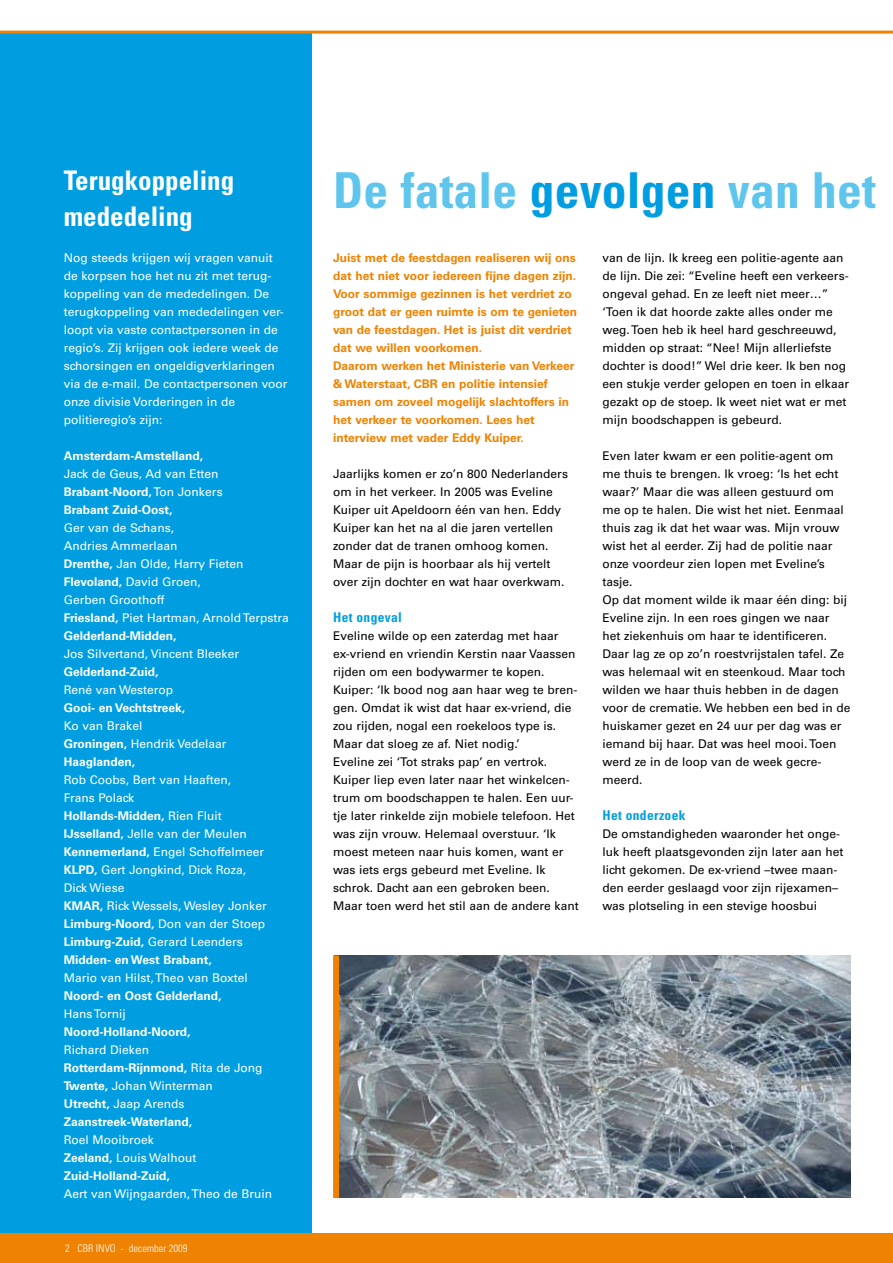
<style>
.page{position:relative;width:893px;height:1263px;background:#fff}
.page>*{position:absolute;margin:0;border:0;box-sizing:border-box;transform-origin:0 0}
.t1{font:700 condensed 49.5px "Univers";letter-spacing:.005em;color:#5ec5ed}
.t2{font:700 condensed 27px/36px "Univers";color:#fff}
.t3{font:700 condensed 13.5px "Univers";letter-spacing:.025em;color:#009ee0}
.t4{font:12px/18px "Univers";color:#000}
.t5{font:12px/18px "Univers";color:#fff}
.t6{font:700 12px/18px "Univers";color:#ef8200}
.t7{font:700 12px/18px "Univers";color:#fff}
.t8{font:300 condensed 10.5px "Univers";color:#fff}
.s1{font-weight:700}
.s2{font-weight:400}
.s3{color:#009ee0}
</style>
<div class="page">
<div style="left:0;top:33px;width:312px;height:1206px;background:#009ee0"></div>
<hr style="left:0;top:31px;width:893px;height:3px;background:#ef8200">
<div style="left:0;top:1234px;width:893px;height:29px;background:#ef8200"></div>
<img style="left:339px;top:956px;width:511px;height:242px">
<div style="left:333px;top:955px;width:6px;height:243px;background:#ef8200"></div>
<h2 class="t2" style="left:64px;top:162px;width:172px">Terugkoppeling mededeling</h2>
<p class="t5" style="left:64px;top:249px;width:225px">Nog steeds krijgen wij vragen vanuit de korpsen hoe het nu zit met terug&shy;koppeling van de mededelingen. De terugkoppeling van mededelingen ver&shy;loopt via vaste contactpersonen in de regio’s. Zij krijgen ook iedere week de schorsingen en ongeldigverklaringen via de e-mail. De contactpersonen voor onze divisie Vorderingen in de politieregio’s zijn:</p>
<p class="t7" style="left:64px;top:447px;width:141px">Amsterdam-Amstelland,</p>
<p class="t5" style="left:64px;top:465px;width:160px">Jack de Geus, Ad van Etten<br><span class="s1">Brabant-Noord,</span> Ton Jonkers<br><span class="s1">Brabant Zuid-Oost,</span></p>
<p class="t5" style="left:64px;top:519px;width:226px">Ger van de Schans,<br>Andries Ammerlaan<br><span class="s1">Drenthe,</span> Jan Olde, Harry Fieten<br><span class="s1">Flevoland,</span> David Groen,<br>Gerben Groothoff<br><span class="s1">Friesland,</span> Piet Hartman, Arnold Terpstra<br><span class="s1">Gelderland-Midden,</span></p>
<p class="t5" style="left:64px;top:645px;width:177px">Jos Silvertand, Vincent Bleeker</p>
<p class="t7" style="left:64px;top:663px;width:96px">Gelderland-Zuid,</p>
<p class="t5" style="left:64px;top:681px;width:111px">René van Westerop</p>
<p class="t7" style="left:64px;top:699px;width:123px">Gooi- en Vechtstreek,</p>
<p class="t5" style="left:64px;top:717px;width:164px">Ko van Brakel<br><span class="s1">Groningen,</span> Hendrik Vedelaar<br><span class="s1">Haaglanden,</span></p>
<p class="t5" style="left:64px;top:771px;width:205px">Rob Coobs, Bert van Haaften,<br>Frans Polack<br><span class="s1">Hollands-Midden,</span> Rien Fluit<br><span class="s1">IJsselland,</span> Jelle van der Meulen<br><span class="s1">Kennemerland,</span> Engel Schoffelmeer<br><span class="s1">KLPD,</span> Gert Jongkind, Dick Roza,<br>Dick Wiese<br><span class="s1">KMAR,</span> Rick Wessels, Wesley Jonker<br><span class="s1">Limburg-Noord,</span> Don van der Stoep<br><span class="s1">Limburg-Zuid,</span> Gerard Leenders<br><span class="s1">Midden- en West Brabant,</span></p>
<p class="t5" style="left:64px;top:969px;width:186px">Mario van Hilst, Theo van Boxtel</p>
<p class="t7" style="left:64px;top:987px;width:159px">Noord- en Oost Gelderland,</p>
<p class="t5" style="left:64px;top:1005px;width:64px">Hans Tornij</p>
<p class="t7" style="left:64px;top:1023px;width:128px">Noord-Holland-Noord,</p>
<p class="t7" style="left:64px;top:1041px;width:200px"><span class="s2">Richard Dieken<br></span>Rotterdam-Rijnmond, <span class="s2">Rita de Jong<br></span>Twente, <span class="s2">Johan Winterman<br></span>Utrecht, <span class="s2">Jaap Arends<br></span>Zaanstreek-Waterland,</p>
<p class="t7" style="left:64px;top:1131px;width:134px"><span class="s2">Roel Mooibroek<br></span>Zeeland, <span class="s2">Louis Walhout<br></span>Zuid-Holland-Zuid,</p>
<p class="t5" style="left:64px;top:1185px;width:210px">Aert van Wijngaarden, Theo de Bruin</p>
<p class="t8" style="left:65px;top:1242px;width:124px">2 CBR INVO - december 2009</p>
<h1 class="t1" style="left:333px;top:160px;width:544px">De fatale <span class="s3">gevolgen</span> van het</h1>
<p class="t6" style="left:333px;top:249px;width:246px">Juist met de feestdagen realiseren wij ons dat het niet voor iedereen fijne dagen zijn.<br>Voor sommige gezinnen is het verdriet zo groot dat er geen ruimte is om te genieten van de feestdagen. Het is juist dit verdriet dat we willen voorkomen.<br>Daarom werken het Ministerie van Verkeer &amp; Waterstaat, CBR en politie intensief samen om zoveel mogelijk slachtoffers in het verkeer te voorkomen. Lees het interview met vader Eddy Kuiper.</p>
<p class="t4" style="left:333px;top:465px;width:237px">Jaarlijks komen er zo’n 800 Nederlanders om in het verkeer. In 2005 was Eveline Kuiper uit Apeldoorn één van hen. Eddy Kuiper kan het na al die jaren vertellen zonder dat de tranen omhoog komen.<br>Maar de pijn is hoorbaar als hij vertelt over zijn dochter en wat haar overkwam.</p>
<p class="t3" style="left:333px;top:609px;width:70px">Het ongeval</p>
<p class="t4" style="left:333px;top:627px;width:247px">Eveline wilde op een zaterdag met haar ex-vriend en vriendin Kerstin naar Vaassen rijden om een bodywarmer te kopen.<br>Kuiper: ‘Ik bood nog aan haar weg te bren&shy;gen. Omdat ik wist dat haar ex-vriend, die zou rijden, nogal een roekeloos type is.<br>Maar dat sloeg ze af. Niet nodig.’<br>Eveline zei ‘Tot straks pap’ en vertrok.<br>Kuiper liep even later naar het winkelcen&shy;trum om boodschappen te halen. Een uur&shy;tje later rinkelde zijn mobiele telefoon. Het was zijn vrouw. Helemaal overstuur. ‘Ik moest meteen naar huis komen, want er was iets ergs gebeurd met Eveline. Ik schrok. Dacht aan een gebroken been.<br>Maar toen werd het stil aan de andere kant</p>
<p class="t4" style="left:602px;top:249px;width:248px">van de lijn. Ik kreeg een politie-agente aan de lijn. Die zei: “Eveline heeft een verkeers&shy;ongeval gehad. En ze leeft niet meer…” ‘Toen ik dat hoorde zakte alles onder me weg. Toen heb ik heel hard geschreeuwd, midden op straat: “Nee! Mijn allerliefste dochter is dood!” Wel drie keer. Ik ben nog een stukje verder gelopen en toen in elkaar gezakt op de stoep. Ik weet niet wat er met mijn boodschappen is gebeurd.</p>
<p class="t4" style="left:602px;top:447px;width:250px">Even later kwam er een politie-agent om me thuis te brengen. Ik vroeg: ‘Is het echt waar?’ Maar die was alleen gestuurd om me op te halen. Die wist het niet. Eenmaal thuis zag ik dat het waar was. Mijn vrouw wist het al eerder. Zij had de politie naar onze voordeur zien lopen met Eveline’s tasje.<br>Op dat moment wilde ik maar één ding: bij Eveline zijn. In een roes gingen we naar het ziekenhuis om haar te identificeren.<br>Daar lag ze op zo’n roestvrijstalen tafel. Ze was helemaal wit en steenkoud. Maar toch wilden we haar thuis hebben in de dagen voor de crematie. We hebben een bed in de huiskamer gezet en 24 uur per dag was er iemand bij haar. Dat was heel mooi. Toen werd ze in de loop van de week gecre&shy;meerd.</p>
<p class="t3" style="left:602px;top:807px;width:85px">Het onderzoek</p>
<p class="t4" style="left:602px;top:825px;width:242px">De omstandigheden waaronder het onge&shy;luk heeft plaatsgevonden zijn later aan het licht gekomen. De ex-vriend –twee maan&shy;den eerder geslaagd voor zijn rijexamen– was plotseling in een stevige hoosbui</p>
</div>
